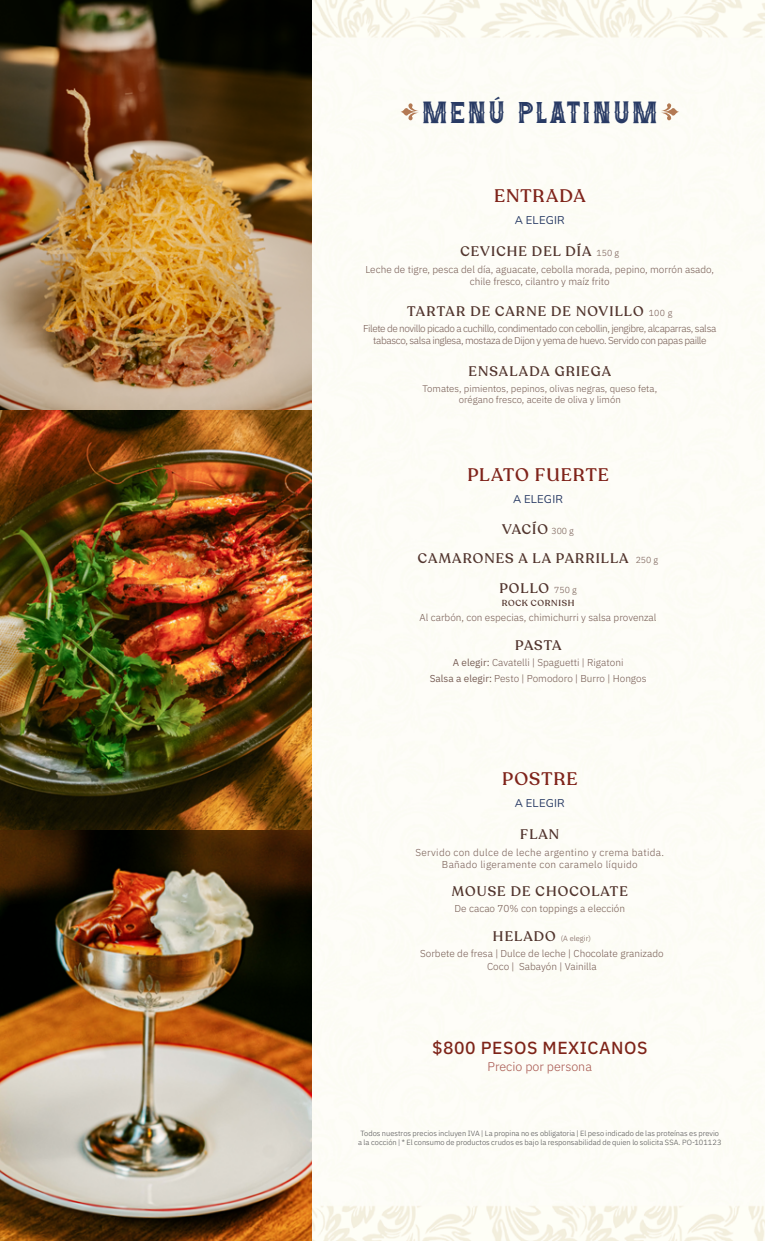
<style>
.page{position:relative;width:765px;height:1241px;background:#fff}
.page>*{position:absolute;margin:0;border:0;box-sizing:border-box;transform-origin:0 0}
.t1{font:31.25px "Wild Bandit Serif Hole";letter-spacing:.07em;color:#283a64}
.t2{font:500 18px "Recoleta Alt";letter-spacing:.055em;color:#7f231a}
.t3{font:500 17.5px "Anuphan";letter-spacing:.03em;color:#7e2419}
.t4{font:500 13.75px/29.2px "Recoleta";letter-spacing:.08em;color:#51342d;text-align:center}
.t5{font:300 12.5px "Anuphan";color:#a85850}
.t6{font:11.25px "Nunito";letter-spacing:.02em;color:#283a64}
.t7{font:300 10px/12px "Anuphan";color:#785e56;text-align:center}
.t8{font:300 10px/12px "Anuphan";letter-spacing:-.04em;color:#785e56;text-align:center}
.t9{font:300 10px/12px "Anuphan";letter-spacing:.03em;color:#785e56;text-align:center}
.t10{font:300 9.62px/11.5px "Anuphan";color:#785e56;text-align:center}
.t11{font:500 8.62px "Recoleta";letter-spacing:.08em;color:#51342d}
.t12{font:300 7.5px/9px "Anuphan";color:#545454;text-align:center}
.t13{font:300 7.5px "Anuphan";color:#785e56}
.s1{font-family:"Anuphan";font-weight:300;font-size:8.75px;color:#785e56}
.s2{font-weight:400}
.s3{font-family:"Recoleta";font-weight:500;font-size:13.75px;color:#51342d}
</style>
<div class="page">
<div style="left:311px;top:0;width:454px;height:1240px;background:#fdfcf6"></div>
<img style="left:0;top:0;width:311px;height:1240px">
<svg style="left:401px;top:102px;width:18px;height:20px"></svg>
<svg style="left:661px;top:102px;width:18px;height:20px"></svg>
<h1 class="t1" style="left:422px;top:95px;width:237px">MENÚ PLATINUM</h1>
<h2 class="t2" style="left:494px;top:185px;width:93px">ENTRADA</h2>
<p class="t6" style="left:515px;top:212px;width:51px">A ELEGIR</p>
<h3 class="t4" style="left:461px;top:237px;width:160px">CEVICHE DEL DÍA <span class="s1">150 g</span></h3>
<p class="t7" style="left:365px;top:262px;width:350px">Leche de tigre, pesca del día, aguacate, cebolla morada, pepino, morrón asado, chile fresco, cilantro y maíz frito</p>
<h3 class="t4" style="left:407px;top:297px;width:267px">TARTAR DE CARNE DE NOVILLO <span class="s1">100 g</span></h3>
<p class="t8" style="left:363px;top:322px;width:355px">Filete de novillo picado a cuchillo, condimentado con cebollin, jengibre, alcaparras, salsa tabasco, salsa inglesa, mostaza de Dijon y yema de huevo. Servido con papas paille</p>
<h3 class="t4" style="left:469px;top:356px;width:144px">ENSALADA GRIEGA</h3>
<p class="t10" style="left:422px;top:381px;width:236px">Tomates, pimientos, pepinos, olivas negras, queso feta, orégano fresco, aceite de oliva y limón</p>
<h2 class="t2" style="left:467px;top:463px;width:143px">PLATO FUERTE</h2>
<p class="t6" style="left:513px;top:491px;width:51px">A ELEGIR</p>
<h3 class="t4" style="left:418px;top:515px;width:242px">VACÍO <span class="s1">300 g<br></span>CAMARONES A LA PARRILLA <span class="s1">250 g</span></h3>
<h3 class="t4" style="left:499px;top:573px;width:79px">POLLO <span class="s1">750 g</span></h3>
<p class="t7" style="left:420px;top:610px;width:239px">Al carbón, con especias, chimichurri y salsa provenzal</p>
<p class="t11" style="left:502px;top:598px;width:74px">ROCK CORNISH</p>
<h3 class="t4" style="left:515px;top:630px;width:48px">PASTA</h3>
<p class="t7" style="left:430px;top:653px;width:218px;line-height:16.2px"><span class="s2">A elegir:</span> Cavatelli | Spaguetti | Rigatoni<br><span class="s2">Salsa a elegir:</span> Pesto | Pomodoro | Burro | Hongos</p>
<h2 class="t2" style="left:502px;top:768px;width:77px">POSTRE</h2>
<p class="t6" style="left:515px;top:795px;width:51px">A ELEGIR</p>
<h3 class="t4" style="left:520px;top:820px;width:41px">FLAN</h3>
<p class="t9" style="left:415px;top:845px;width:250px">Servido con dulce de leche argentino y crema batida.<br>Bañado ligeramente con caramelo líquido</p>
<h3 class="t4" style="left:452px;top:876px;width:177px">MOUSE DE CHOCOLATE</h3>
<p class="t7" style="left:455px;top:902px;width:172px">De cacao 70% con toppings a elección</p>
<p class="t13" style="left:493px;top:932px;width:99px"><span class="s3">HELADO</span> (A elegir)</p>
<p class="t7" style="left:420px;top:946px;width:245px;line-height:12.5px">Sorbete de fresa | Dulce de leche | Chocolate granizado<br>Coco | Sabayón | Vainilla</p>
<h3 class="t3" style="left:432px;top:1033px;width:217px">$800 PESOS MEXICANOS</h3>
<p class="t5" style="left:488px;top:1057px;width:106px">Precio por persona</p>
<p class="t12" style="left:358px;top:1127px;width:365px">Todos nuestros precios incluyen IVA | La propina no es obligatoria | El peso indicado de las proteínas es previo a la cocción | * El consumo de productos crudos es bajo la responsabilidad de quien lo solicita SSA. PO-101123</p>
</div>
